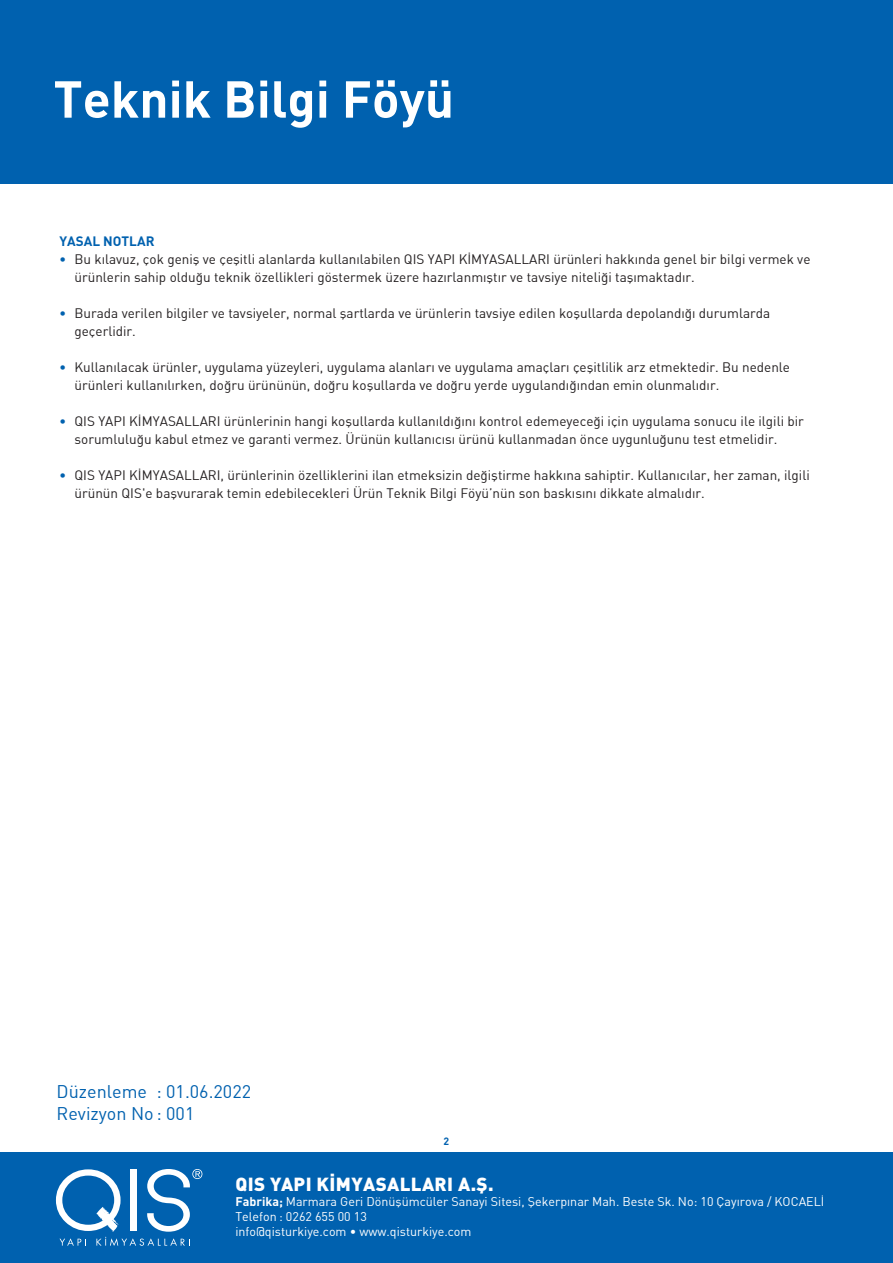
<style>
.page{position:relative;width:893px;height:1263px;background:#fff}
.page>*{position:absolute;margin:0;border:0;box-sizing:border-box;transform-origin:0 0}
.t1{font:51.15px "DINT Bold";color:#fff}
.t2{font:18.75px "DINT Black";letter-spacing:.02em;color:#fff}
.t3{font:18px/21.6px "DINT";color:#0061af}
.t4{font:13.5px/18px "DINT";color:#231f20}
.t5{font:13.5px "DINT Bold";color:#0061af}
.t6{font:12.45px/15px "DINT";color:#fff}
.t7{font:10.5px "DINT Bold";color:#0061af}
.s1{font-family:"DINT Bold";color:#0061af}
.s2{font-family:"DINT Bold"}
</style>
<div class="page">
<div style="left:0;top:0;width:893px;height:184px;background:#0061af"></div>
<div style="left:0;top:1153px;width:893px;height:110px;background:#0061af"></div>
<svg style="left:56px;top:1169px;width:146px;height:77px"></svg>
<h1 class="t1" style="left:53px;top:66px;width:402px">Teknik Bilgi Föyü</h1>
<p class="t5" style="left:59px;top:232px;width:97px">YASAL NOTLAR</p>
<p class="t4" style="left:74px;top:250px;width:737px;text-indent:-15px"><span class="s1">•</span> Bu kılavuz, çok geniş ve çeşitli alanlarda kullanılabilen QIS YAPI KİMYASALLARI ürünleri hakkında genel bir bilgi vermek ve ürünlerin sahip olduğu teknik özellikleri göstermek üzere hazırlanmıştır ve tavsiye niteliği taşımaktadır.</p>
<p class="t4" style="left:74px;top:304px;width:697px;text-indent:-15px"><span class="s1">•</span> Burada verilen bilgiler ve tavsiyeler, normal şartlarda ve ürünlerin tavsiye edilen koşullarda depolandığı durumlarda geçerlidir.</p>
<p class="t4" style="left:74px;top:358px;width:717px;text-indent:-15px"><span class="s1">•</span> Kullanılacak ürünler, uygulama yüzeyleri, uygulama alanları ve uygulama amaçları çeşitlilik arz etmektedir. Bu nedenle ürünleri kullanılırken, doğru ürününün, doğru koşullarda ve doğru yerde uygulandığından emin olunmalıdır.</p>
<p class="t4" style="left:74px;top:412px;width:731px;text-indent:-15px"><span class="s1">•</span> QIS YAPI KİMYASALLARI ürünlerinin hangi koşullarda kullanıldığını kontrol edemeyeceği için uygulama sonucu ile ilgili bir sorumluluğu kabul etmez ve garanti vermez. Ürünün kullanıcısı ürünü kullanmadan önce uygunluğunu test etmelidir.</p>
<p class="t4" style="left:74px;top:466px;width:737px;text-indent:-15px"><span class="s1">•</span> QIS YAPI KİMYASALLARI, ürünlerinin özelliklerini ilan etmeksizin değiştirme hakkına sahiptir. Kullanıcılar, her zaman, ilgili ürünün QIS'e başvurarak temin edebilecekleri Ürün Teknik Bilgi Föyü’nün son baskısını dikkate almalıdır.</p>
<h3 class="t3" style="left:57px;top:1080px;width:196px">Düzenleme : 01.06.2022<br>Revizyon No : 001</h3>
<p class="t7" style="left:444px;top:1135px;width:7px">2</p>
<h2 class="t2" style="left:235px;top:1171px;width:260px">QIS YAPI KİMYASALLARI A.Ş.</h2>
<p class="t6" style="left:235px;top:1194px;width:591px"><span class="s2">Fabrika;</span> Marmara Geri Dönüşümcüler Sanayi Sitesi, Şekerpınar Mah. Beste Sk. No: 10 Çayırova / KOCAELİ<br>Telefon : 0262 655 00 13<br>info@qisturkiye.com • www.qisturkiye.com</p>
</div>
